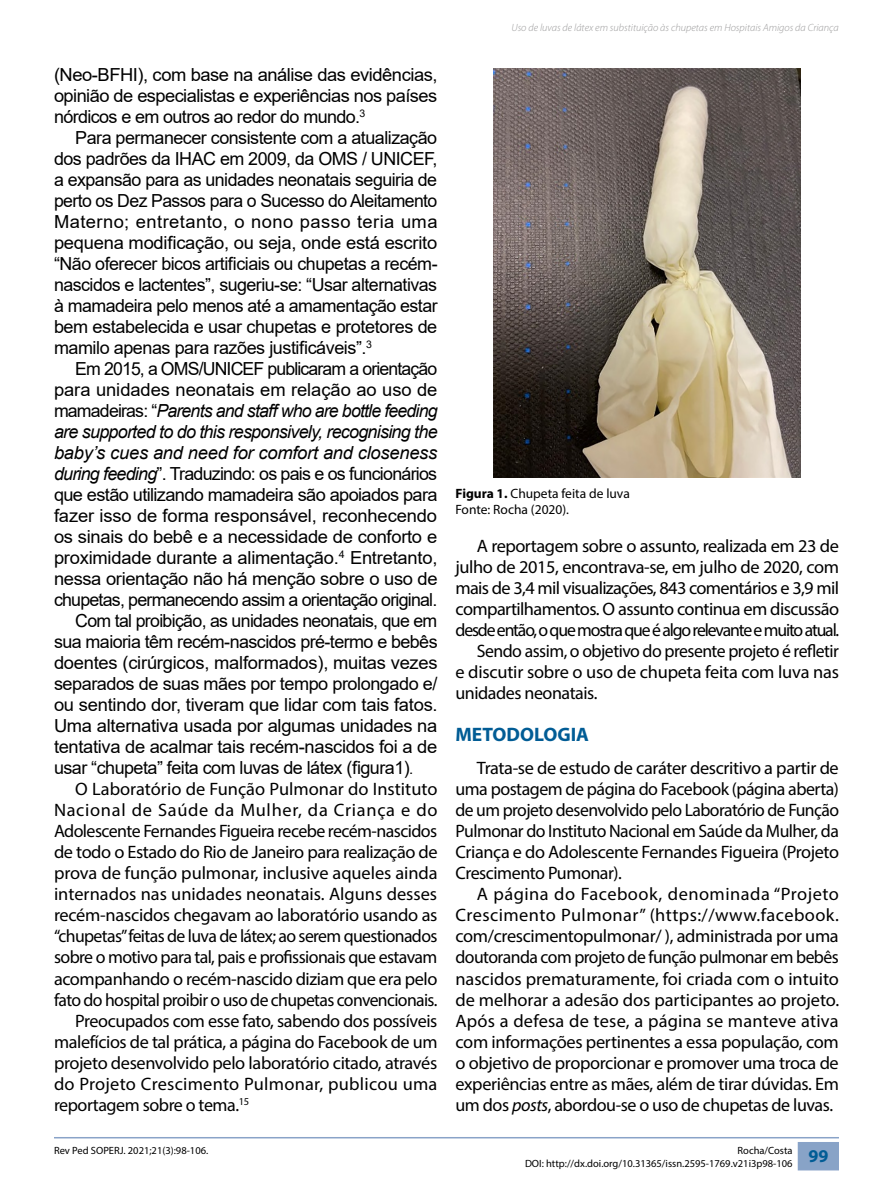
<style>
.page{position:relative;width:893px;height:1191px;background:#fff}
.page>*{position:absolute;margin:0;border:0;box-sizing:border-box;transform-origin:0 0}
.t1{font:700 19.5px "Myriad Pro";color:#015c95}
.t2{font:18px/21px "Myriad Pro";letter-spacing:-.025em;color:#000;text-align:justify}
.t3{font:18px/21px "Arial";letter-spacing:-.025em;color:#000;text-align:justify}
.t4{font:italic 18px "Arial";letter-spacing:-.04em;color:#000}
.t5{font:18px "Arial";letter-spacing:-.045em;color:#000}
.t6{font:18px "Myriad Pro";color:#000}
.t7{font:18px "Arial";letter-spacing:-.005em;color:#000}
.t8{font:18px "Myriad Pro";letter-spacing:-.065em;color:#000}
.t9{font:18px "Myriad Pro";letter-spacing:-.005em;color:#000}
.t10{font:18px "Myriad Pro";letter-spacing:.015em;color:#000}
.t11{font:18px "Arial";letter-spacing:-.05em;color:#000}
.t12{font:italic 18px "Arial";letter-spacing:-.015em;color:#000}
.t13{font:18px "Myriad Pro";letter-spacing:.035em;color:#000}
.t14{font:13.5px/16.2px "Myriad Pro";color:#000}
.t15{font:10.5px/12.6px "Myriad Pro";color:#000}
.t16{font:italic 300 10.5px "Myriad Pro";color:#9a999a}
.s1{font-style:normal}
.s2{font-style:italic}
.s3{font-size:15px}
.s4{font-weight:700}
</style>
<div class="page">
<hr style="left:54px;top:1137px;width:785px;height:1px;background:#89a3c8">
<div style="left:798px;top:1142px;width:41px;height:28px;background:#88a3c7"></div>
<img style="left:494px;top:68px;width:307px;height:409px">
<p class="t3" style="left:54px;top:64px;width:385px">(Neo-BFHI), com base na análise das evidências, opinião de especialistas e experiências nos países nórdicos e em outros ao redor do mundo.<sup>3</sup></p>
<p class="t3" style="left:54px;top:127px;width:385px;text-indent:21px">Para permanecer consistente com a atualização dos padrões da IHAC em 2009, da OMS / UNICEF, a expansão para as unidades neonatais seguiria de perto os Dez Passos para o Sucesso do Aleitamento Materno; entretanto, o nono passo teria uma pequena modificação, ou seja, onde está escrito “Não oferecer bicos artificiais ou chupetas a recém&shy;nascidos e lactentes”, sugeriu-se: “Usar alternativas à mamadeira pelo menos até a amamentação estar bem estabelecida e usar chupetas e protetores de mamilo apenas para razões justificáveis”.<sup>3</sup></p>
<p class="t11" style="left:75px;top:356px;width:363px">Em 2015, a OMS/UNICEF publicaram a orientação</p>
<p class="t7" style="left:54px;top:377px;width:385px">para unidades neonatais em relação ao uso de</p>
<p class="t4" style="left:54px;top:399px;width:385px"><span class="s1">mamadeiras: “</span>Parents and staff who are bottle feeding</p>
<p class="t4" style="left:54px;top:420px;width:385px">are supported to do this responsively, recognising the</p>
<p class="t12" style="left:54px;top:441px;width:385px">baby’s cues and need for comfort and closeness</p>
<p class="t5" style="left:54px;top:461px;width:385px"><span class="s2">during feeding</span>”. Traduzindo: os pais e os funcionários</p>
<p class="t3" style="left:54px;top:484px;width:385px">que estão utilizando mamadeira são apoiados para</p>
<p class="t7" style="left:54px;top:503px;width:385px">fazer isso de forma responsável, reconhecendo</p>
<p class="t3" style="left:54px;top:526px;width:385px">os sinais do bebê e a necessidade de conforto e</p>
<p class="t3" style="left:54px;top:547px;width:385px">proximidade durante a alimentação.<sup>4</sup> Entretanto,</p>
<p class="t3" style="left:54px;top:568px;width:385px">nessa orientação não há menção sobre o uso de</p>
<p class="t5" style="left:54px;top:587px;width:385px">chupetas, permanecendo assim a orientação original.</p>
<p class="t3" style="left:75px;top:610px;width:364px">Com tal proibição, as unidades neonatais, que em</p>
<p class="t3" style="left:54px;top:631px;width:385px">sua maioria têm recém-nascidos pré-termo e bebês</p>
<p class="t3" style="left:54px;top:652px;width:385px">doentes (cirúrgicos, malformados), muitas vezes</p>
<p class="t3" style="left:54px;top:673px;width:385px">separados de suas mães por tempo prolongado e/</p>
<p class="t3" style="left:54px;top:694px;width:385px">ou sentindo dor, tiveram que lidar com tais fatos.</p>
<p class="t3" style="left:54px;top:715px;width:385px">Uma alternativa usada por algumas unidades na</p>
<p class="t3" style="left:54px;top:736px;width:385px">tentativa de acalmar tais recém-nascidos foi a de</p>
<p class="t3" style="left:54px;top:757px;width:361px">usar “chupeta” feita com luvas de látex (figura1)<span class="s3">.</span></p>
<p class="t6" style="left:75px;top:778px;width:364px">O Laboratório de Função Pulmonar do Instituto</p>
<p class="t13" style="left:54px;top:799px;width:385px">Nacional de Saúde da Mulher, da Criança e do</p>
<p class="t2" style="left:54px;top:820px;width:385px">Adolescente Fernandes Figueira recebe recém-nascidos</p>
<p class="t2" style="left:54px;top:841px;width:385px">de todo o Estado do Rio de Janeiro para realização de</p>
<p class="t9" style="left:54px;top:862px;width:385px">prova de função pulmonar, inclusive aqueles ainda</p>
<p class="t6" style="left:54px;top:883px;width:385px">internados nas unidades neonatais. Alguns desses</p>
<p class="t2" style="left:54px;top:904px;width:385px">recém-nascidos chegavam ao laboratório usando as</p>
<p class="t2" style="left:54px;top:925px;width:385px">“chupetas” feitas de luva de látex; ao serem questionados</p>
<p class="t2" style="left:54px;top:946px;width:385px">sobre o motivo para tal, pais e profissionais que estavam</p>
<p class="t2" style="left:54px;top:967px;width:385px">acompanhando o recém-nascido diziam que era pelo</p>
<p class="t2" style="left:54px;top:988px;width:385px">fato do hospital proibir o uso de chupetas convencionais.</p>
<p class="t2" style="left:75px;top:1009px;width:364px">Preocupados com esse fato, sabendo dos possíveis</p>
<p class="t2" style="left:54px;top:1030px;width:385px">malefícios de tal prática, a página do Facebook de um</p>
<p class="t2" style="left:54px;top:1051px;width:385px">projeto desenvolvido pelo laboratório citado, através</p>
<p class="t10" style="left:54px;top:1072px;width:385px">do Projeto Crescimento Pulmonar, publicou uma</p>
<p class="t2" style="left:54px;top:1093px;width:197px">reportagem sobre o tema.<sup>15</sup></p>
<p class="t16" style="left:511px;top:21px;width:329px">Uso de luvas de látex em substituição às chupetas em Hospitais Amigos da Criança</p>
<p class="t14" style="left:455px;top:485px;width:176px"><span class="s4">Figura 1.</span> Chupeta feita de luva<br>Fonte: Rocha (2020).</p>
<p class="t2" style="left:477px;top:535px;width:364px">A reportagem sobre o assunto, realizada em 23 de</p>
<p class="t2" style="left:455px;top:556px;width:385px">julho de 2015, encontrava-se, em julho de 2020, com</p>
<p class="t2" style="left:455px;top:577px;width:385px">mais de 3,4 mil visualizações, 843 comentários e 3,9 mil</p>
<p class="t2" style="left:455px;top:598px;width:385px">compartilhamentos. O assunto continua em discussão</p>
<p class="t8" style="left:455px;top:618px;width:385px">desde então, o que mostra que é algo relevante e muito atual.</p>
<p class="t2" style="left:477px;top:640px;width:364px">Sendo assim, o objetivo do presente projeto é refletir</p>
<p class="t2" style="left:455px;top:661px;width:385px">e discutir sobre o uso de chupeta feita com luva nas</p>
<p class="t2" style="left:455px;top:682px;width:143px">unidades neonatais.</p>
<p class="t1" style="left:455px;top:721px;width:135px">METODOLOGIA</p>
<p class="t2" style="left:455px;top:757px;width:385px;text-indent:21px">Trata-se de estudo de caráter descritivo a partir de uma postagem de página do Facebook (página aberta) de um projeto desenvolvido pelo Laboratório de Função Pulmonar do Instituto Nacional em Saúde da Mulher, da Criança e do Adolescente Fernandes Figueira (Projeto Crescimento Pumonar).</p>
<p class="t2" style="left:455px;top:883px;width:385px;text-indent:21px">A página do Facebook, denominada “Projeto Crescimento Pulmonar” (https://www.facebook. com/crescimentopulmonar/ ), administrada por uma doutoranda com projeto de função pulmonar em bebês nascidos prematuramente, foi criada com o intuito de melhorar a adesão dos participantes ao projeto.<br>Após a defesa de tese, a página se manteve ativa com informações pertinentes a essa população, com o objetivo de proporcionar e promover uma troca de experiências entre as mães, além de tirar dúvidas. Em um dos <span class="s2">posts</span>, abordou-se o uso de chupetas de luvas.</p>
<p class="t15" style="left:54px;top:1143px;width:156px">Rev Ped SOPERJ. 2021;21(3):98-106.</p>
<p class="t15" style="left:525px;top:1144px;width:305px;text-indent:213px">Rocha/Costa<br>DOI: http://dx.doi.org/10.31365/issn.2595-1769.v21i3p98-106 <sup>99</sup></p>
</div>
